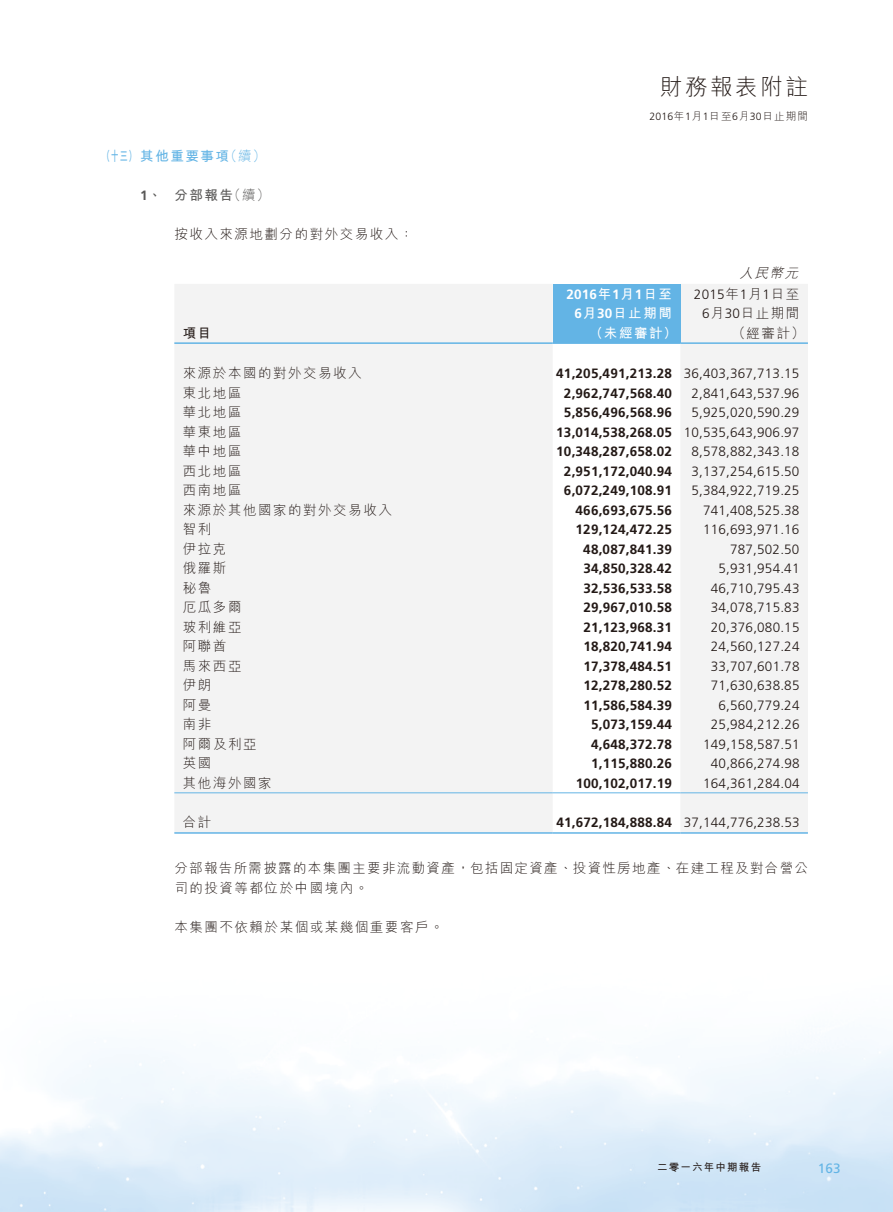
<style>
.page{position:relative;width:893px;height:1212px;background:#fff}
.page>*{position:absolute;margin:0;border:0;box-sizing:border-box;transform-origin:0 0}
.t1{font:300 22.5px "M Hei HK";letter-spacing:.115em;color:#231916}
.t2{font:700 13.5px "Frutiger";letter-spacing:.015em;color:#231916}
.t3{font:300 13.5px "Frutiger";letter-spacing:.015em;color:#231916}
.t4{font:300 13.5px/19.5px "M Hei HK";letter-spacing:.115em;color:#231916}
.t5{font:700 13.5px/19.5px "M Hei HK";letter-spacing:.115em;color:#fff}
.t6{font:700 13.5px "M Hei HK";letter-spacing:.115em;color:#63b4e5;scale:.6 1}
.t7{font:700 13.5px "Frutiger";color:#fff}
.t8{font:700 13.5px "M Hei HK";color:#595857}
.t9{font:italic 300 13.5px "M Hei HK";color:#231916}
.t10{font:13.5px "Frutiger";color:#63b4e5}
.t11{font:700 13.5px "M Hei HK";color:#231916}
.t12{font:300 10.5px "Frutiger";letter-spacing:.015em;color:#231916}
.t13{font:700 10.5px "M Hei HK";letter-spacing:.115em;color:#231916}
.s1{font-weight:300}
.s2{font-family:"Frutiger"}
.s3{font-family:"M Hei HK"}
</style>
<div class="page">
<div style="left:174px;top:284px;width:634px;height:548px;background:#f3f3f3"></div>
<div style="left:553px;top:284px;width:127px;height:59px;background:#63b4e5"></div>
<svg style="left:553px;top:344px;width:127px;height:488px"></svg>
<div style="left:680px;top:344px;width:128px;height:488px;background:#f3f3f3"></div>
<hr style="left:174px;top:342px;width:379px;height:2px;background:#63b4e5">
<hr style="left:553px;top:342px;width:127px;height:2px;background:#63b4e5">
<hr style="left:680px;top:342px;width:128px;height:2px;background:#63b4e5">
<hr style="left:174px;top:832px;width:379px;height:2px;background:#63b4e5">
<hr style="left:553px;top:832px;width:127px;height:2px;background:#63b4e5">
<hr style="left:680px;top:832px;width:128px;height:2px;background:#63b4e5">
<hr style="left:174px;top:792px;width:379px;height:1px;background:#63b4e5">
<hr style="left:553px;top:792px;width:127px;height:1px;background:#63b4e5">
<hr style="left:680px;top:792px;width:128px;height:1px;background:#63b4e5">
<h1 class="t1" style="left:660px;top:70px;width:149px">財務報表附註</h1>
<p class="t6" style="left:102px;top:146px;width:274px">（十三）其他重要事項<span class="s1">（續）</span></p>
<p class="t8" style="left:140px;top:185px;width:131px"><span class="s2">1</span>、 分部報告<span class="s1">（續）</span></p>
<p class="t4" style="left:174px;top:224px;width:241px">按收入來源地劃分的對外交易收入：</p>
<p class="t11" style="left:183px;top:323px;width:30px">項目</p>
<p class="t12" style="left:649px;top:110px;width:160px">2016<span class="s3">年</span>1<span class="s3">月</span>1<span class="s3">日至</span>6<span class="s3">月</span>30<span class="s3">日止期間</span></p>
<p class="t7" style="left:566px;top:286px;width:107px">2016<span class="s3">年</span>1<span class="s3">月</span>1<span class="s3">日至</span></p>
<p class="t5" style="left:590px;top:302px;width:89px;text-indent:-15px"><span class="s2">6</span>月<span class="s2">30</span>日止期間（未經審計）</p>
<p class="t9" style="left:739px;top:263px;width:65px">人民幣元</p>
<p class="t3" style="left:694px;top:286px;width:107px">2015<span class="s3">年</span>1<span class="s3">月</span>1<span class="s3">日至</span></p>
<p class="t4" style="left:732px;top:303px;width:74px;text-indent:-30px"><span class="s2">6</span>月<span class="s2">30</span>日止期間（經審計）</p>
<p class="t4" style="left:183px;top:363px;width:180px">來源於本國的對外交易收入</p>
<p class="t2" style="left:556px;top:365px;width:245px">41,205,491,213.28 <span class="s1">36,403,367,713.15</span></p>
<p class="t4" style="left:183px;top:382px;width:60px">東北地區</p>
<p class="t2" style="left:564px;top:385px;width:109px">2,962,747,568.40</p>
<p class="t3" style="left:692px;top:385px;width:109px">2,841,643,537.96</p>
<p class="t4" style="left:183px;top:402px;width:60px">華北地區</p>
<p class="t2" style="left:564px;top:404px;width:109px">5,856,496,568.96</p>
<p class="t3" style="left:692px;top:405px;width:109px">5,925,020,590.29</p>
<p class="t4" style="left:183px;top:421px;width:60px">華東地區</p>
<p class="t2" style="left:556px;top:424px;width:245px">13,014,538,268.05 <span class="s1">10,535,643,906.97</span></p>
<p class="t4" style="left:183px;top:441px;width:60px">華中地區</p>
<p class="t2" style="left:556px;top:443px;width:117px">10,348,287,658.02</p>
<p class="t3" style="left:692px;top:444px;width:109px">8,578,882,343.18</p>
<p class="t4" style="left:183px;top:460px;width:60px">西北地區</p>
<p class="t2" style="left:564px;top:463px;width:109px">2,951,172,040.94</p>
<p class="t3" style="left:692px;top:463px;width:109px">3,137,254,615.50</p>
<p class="t4" style="left:183px;top:480px;width:60px">西南地區</p>
<p class="t2" style="left:564px;top:482px;width:109px">6,072,249,108.91</p>
<p class="t3" style="left:692px;top:483px;width:109px">5,384,922,719.25</p>
<p class="t4" style="left:183px;top:499px;width:211px">來源於其他國家的對外交易收入</p>
<p class="t2" style="left:576px;top:502px;width:98px">466,693,675.56</p>
<p class="t3" style="left:703px;top:502px;width:98px">741,408,525.38</p>
<p class="t4" style="left:183px;top:519px;width:30px">智利</p>
<p class="t2" style="left:576px;top:521px;width:98px">129,124,472.25</p>
<p class="t3" style="left:703px;top:522px;width:98px">116,693,971.16</p>
<p class="t4" style="left:183px;top:538px;width:45px">伊拉克</p>
<p class="t2" style="left:583px;top:541px;width:90px">48,087,841.39</p>
<p class="t3" style="left:730px;top:541px;width:71px">787,502.50</p>
<p class="t4" style="left:183px;top:558px;width:45px">俄羅斯</p>
<p class="t2" style="left:583px;top:560px;width:90px">34,850,328.42</p>
<p class="t3" style="left:719px;top:561px;width:82px">5,931,954.41</p>
<p class="t4" style="left:183px;top:577px;width:30px">秘魯</p>
<p class="t2" style="left:583px;top:580px;width:90px">32,536,533.58</p>
<p class="t3" style="left:711px;top:580px;width:90px">46,710,795.43</p>
<p class="t4" style="left:183px;top:597px;width:60px">厄瓜多爾</p>
<p class="t2" style="left:583px;top:599px;width:90px">29,967,010.58</p>
<p class="t3" style="left:711px;top:600px;width:90px">34,078,715.83</p>
<p class="t4" style="left:183px;top:616px;width:60px">玻利維亞</p>
<p class="t2" style="left:583px;top:619px;width:90px">21,123,968.31</p>
<p class="t3" style="left:711px;top:619px;width:90px">20,376,080.15</p>
<p class="t4" style="left:183px;top:636px;width:45px">阿聯酋</p>
<p class="t2" style="left:583px;top:638px;width:90px">18,820,741.94</p>
<p class="t3" style="left:711px;top:639px;width:90px">24,560,127.24</p>
<p class="t4" style="left:183px;top:655px;width:60px">馬來西亞</p>
<p class="t2" style="left:583px;top:658px;width:90px">17,378,484.51</p>
<p class="t3" style="left:711px;top:658px;width:90px">33,707,601.78</p>
<p class="t4" style="left:183px;top:675px;width:30px">伊朗</p>
<p class="t2" style="left:583px;top:677px;width:90px">12,278,280.52</p>
<p class="t3" style="left:711px;top:678px;width:90px">71,630,638.85</p>
<p class="t4" style="left:183px;top:694px;width:30px">阿曼</p>
<p class="t2" style="left:583px;top:697px;width:90px">11,586,584.39</p>
<p class="t3" style="left:719px;top:697px;width:82px">6,560,779.24</p>
<p class="t4" style="left:183px;top:714px;width:30px">南非</p>
<p class="t2" style="left:591px;top:716px;width:82px">5,073,159.44</p>
<p class="t3" style="left:711px;top:717px;width:90px">25,984,212.26</p>
<p class="t4" style="left:183px;top:733px;width:75px">阿爾及利亞</p>
<p class="t2" style="left:591px;top:736px;width:82px">4,648,372.78</p>
<p class="t3" style="left:703px;top:736px;width:98px">149,158,587.51</p>
<p class="t4" style="left:183px;top:753px;width:30px">英國</p>
<p class="t2" style="left:591px;top:755px;width:82px">1,115,880.26</p>
<p class="t3" style="left:711px;top:756px;width:90px">40,866,274.98</p>
<p class="t4" style="left:183px;top:772px;width:90px">其他海外國家</p>
<p class="t2" style="left:576px;top:775px;width:98px">100,102,017.19</p>
<p class="t3" style="left:703px;top:775px;width:98px">164,361,284.04</p>
<p class="t4" style="left:183px;top:812px;width:30px">合計</p>
<p class="t2" style="left:556px;top:815px;width:245px">41,672,184,888.84 <span class="s1">37,144,776,238.53</span></p>
<p class="t4" style="left:174px;top:858px;width:635px">分部報告所需披露的本集團主要非流動資產，包括固定資產、投資性房地產、在建工程及對合營公司的投資等都位於中國境內。</p>
<p class="t4" style="left:174px;top:917px;width:271px">本集團不依賴於某個或某幾個重要客戶。</p>
<p class="t13" style="left:657px;top:1159px;width:106px">二零一六年中期報告</p>
<p class="t10" style="left:818px;top:1160px;width:24px">163</p>
</div>
